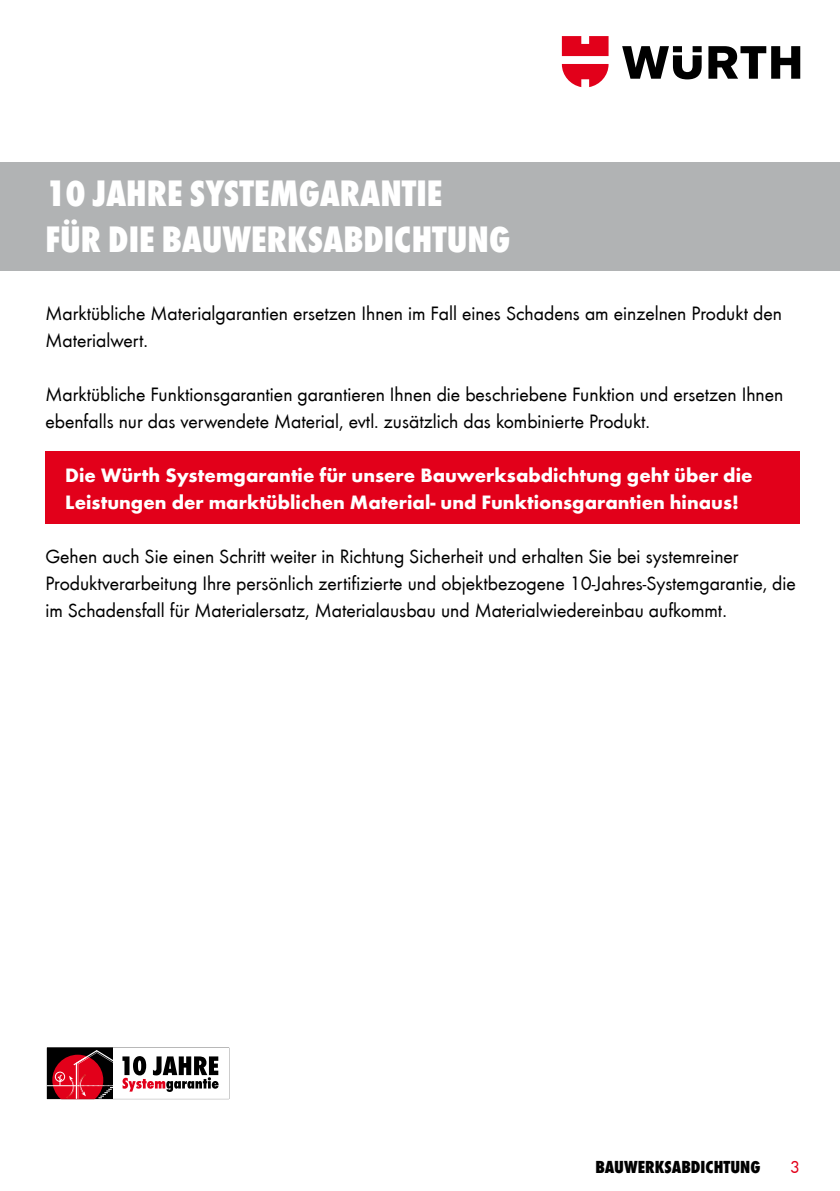
<style>
.page{position:relative;width:840px;height:1191px;background:#fff}
.page>*{position:absolute;margin:0;border:0;box-sizing:border-box;transform-origin:0 0}
.t1{font:800 condensed 38px/45.6px "Wuerth";color:#fff}
.t2{font:20px/27px "Wuerth";color:#000}
.t3{font:700 20px/27px "Wuerth";color:#fff}
.t4{font:800 condensed 18px "Wuerth";color:#000}
.t5{font:18px "Wuerth";color:#e2001a}
</style>
<div class="page">
<svg style="left:622px;top:46px;width:177px;height:33px"></svg>
<svg style="left:561px;top:36px;width:47px;height:51px"></svg>
<div style="left:45px;top:451px;width:754px;height:72px;background:#e2001a"></div>
<div style="left:0;top:162px;width:839px;height:109px;background:#b1b3b4"></div>
<svg style="left:46px;top:1047px;width:184px;height:53px"></svg>
<h1 class="t1" style="left:45px;top:169px;width:272px;text-indent:144px">SYSTEMGARANTIE<br>FÜR DIE BAUWERKSA</h1>
<h1 class="t1" style="left:45px;top:169px;width:81px">10 JAHRE</h1>
<h1 class="t1" style="left:343px;top:214px;width:40px">BDICHTUNG</h1>
<p class="t2" style="left:45px;top:299px;width:737px">Marktübliche Materialgarantien ersetzen Ihnen im Fall eines Schadens am einzelnen Produkt den<br>Materialwert.</p>
<p class="t2" style="left:45px;top:380px;width:739px">Marktübliche Funktionsgarantien garantieren Ihnen die beschriebene Funktion und ersetzen Ihnen ebenfalls nur das verwendete Material, evtl. zusätzlich das kombinierte Produkt.</p>
<p class="t3" style="left:65px;top:460px;width:688px">Die Würth Systemgarantie für unsere Bauwerksabdichtung geht über die<br>Leistungen der marktüblichen Material- und Funktionsgarantien hinaus!</p>
<p class="t2" style="left:45px;top:542px;width:751px">Gehen auch Sie einen Schritt weiter in Richtung Sicherheit und erhalten Sie bei systemreiner -Produktverarbeitung Ihre persönlich zertifizierte und objektbezogene 10-Jahres-Systemgarantie, die im Schadensfall für Materialersatz, Materialausbau und Materialwiedereinbau aufkommt.</p>
<p class="t4" style="left:595px;top:1154px;width:166px">BAUWERKSABDICHTUNG</p>
<p class="t5" style="left:789px;top:1154px;width:11px">3</p>
</div>
